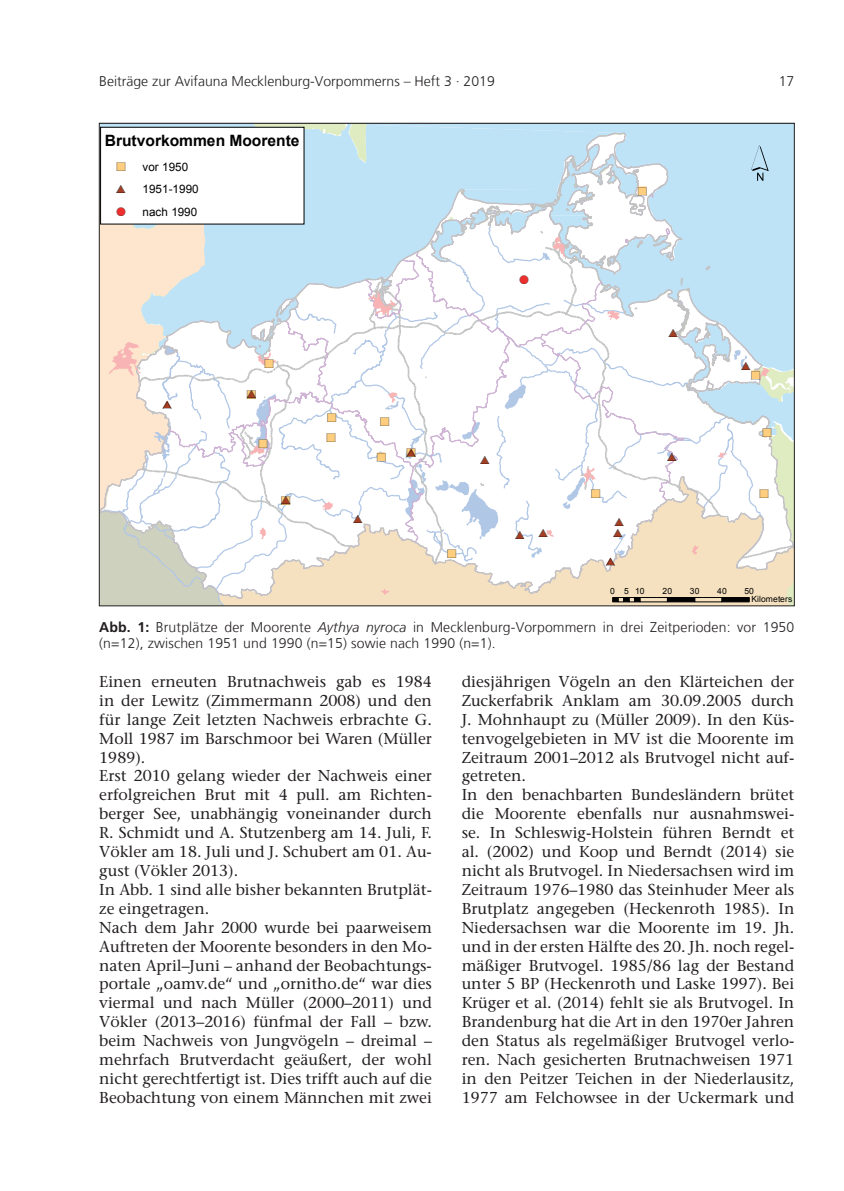
<style>
.page{position:relative;width:844px;height:1191px;background:#fff}
.page>*{position:absolute;margin:0;border:0;box-sizing:border-box;transform-origin:0 0}
.t1{font:51.27px "ESRI North";color:#000001}
.t2{font:15.75px/18.9px "Stone Serif";color:#231f20}
.t3{font:700 15.58px "Arial";color:#000001}
.t4{font:300 14px/16.1px "Frutiger";letter-spacing:.01em;color:#231f20}
.t5{font:13.47px/28.3px "ESRI Default Marker";color:#a53e22;text-align:center}
.t6{font:12.25px/19.9px "ESRI Default Marker";color:#fece7e}
.t7{font:12.25px "ESRI Default Marker";color:#ee2f2d}
.t8{font:11.72px/22.2px "Arial";color:#000001}
.t9{font:8.58px/8.4px "Arial";letter-spacing:.005em;color:#000001}
.s1{color:#000001}
.s2{font-family:"ESRI Default Marker";font-size:13.47px;color:#a53e22}
.s3{font-family:"ESRI Default Marker";font-size:13.47px}
.s4{font-weight:700}
.s5{font-style:italic}
</style>
<div class="page">
<svg style="left:101px;top:125px;width:691px;height:479px"></svg>
<div style="left:639px;top:597px;width:28px;height:5px;border:1px solid #000001"></div>
<div style="left:666px;top:597px;width:29px;height:5px;background:#000001"></div>
<div style="left:694px;top:597px;width:28px;height:5px;border:1px solid #000001"></div>
<div style="left:721px;top:597px;width:28px;height:5px;background:#000001"></div>
<p class="t4" style="left:99px;top:73px;width:397px">Beiträge zur Avifauna Mecklenburg-Vorpommerns – Heft 3 · 2019</p>
<p class="t4" style="left:778px;top:73px;width:17px">17</p>
<p class="t3" style="left:105px;top:130px;width:196px">Brutvorkommen Moorente</p>
<p class="t6" style="left:117px;top:157px;width:10px">"<span class="s1">)</span></p>
<p class="t8" style="left:116px;top:156px;width:84px;text-indent:26px">vor 1950 <span class="s2">#</span><span class="s3">*</span> 1951-1990</p>
<p class="t7" style="left:117px;top:204px;width:10px">!<span class="s1">(</span></p>
<p class="t8" style="left:143px;top:201px;width:56px">nach 1990</p>
<p class="t5" style="left:162px;top:389px;width:11px">#<span class="s1">*</span></p>
<p class="t6" style="left:265px;top:354px;width:10px">"<span class="s1">)</span></p>
<p class="t6" style="left:247px;top:384px;width:10px">"<span class="s1">)</span></p>
<p class="t5" style="left:246px;top:379px;width:11px">#<span class="s1">*</span></p>
<p class="t6" style="left:259px;top:433px;width:10px">"<span class="s1">)</span></p>
<p class="t6" style="left:281px;top:490px;width:10px">"<span class="s1">)</span></p>
<p class="t5" style="left:281px;top:485px;width:11px">#<span class="s1">*</span></p>
<p class="t6" style="left:327px;top:408px;width:11px">"<span class="s1">) </span>"<span class="s1">)</span></p>
<p class="t6" style="left:380px;top:412px;width:10px">"<span class="s1">)</span></p>
<p class="t6" style="left:377px;top:447px;width:10px">"<span class="s1">)</span></p>
<p class="t6" style="left:406px;top:442px;width:10px">"<span class="s1">)</span></p>
<p class="t5" style="left:406px;top:437px;width:11px">#<span class="s1">*</span></p>
<p class="t5" style="left:353px;top:504px;width:11px">#<span class="s1">*</span></p>
<p class="t7" style="left:519px;top:273px;width:10px">!<span class="s1">(</span></p>
<p class="t5" style="left:480px;top:445px;width:11px">#<span class="s1">*</span></p>
<p class="t6" style="left:447px;top:544px;width:10px">"<span class="s1">)</span></p>
<p class="t5" style="left:515px;top:520px;width:11px">#<span class="s1">*</span></p>
<p class="t5" style="left:538px;top:518px;width:11px">#<span class="s1">*</span></p>
<p class="t6" style="left:638px;top:181px;width:10px">"<span class="s1">)</span></p>
<p class="t5" style="left:668px;top:318px;width:11px">#<span class="s1">*</span></p>
<p class="t6" style="left:591px;top:484px;width:10px">"<span class="s1">)</span></p>
<p class="t5" style="left:614px;top:507px;width:11px">#<span class="s1">*</span></p>
<p class="t5" style="left:605px;top:518px;width:18px">#<span class="s1">* </span>#<span class="s1">*</span></p>
<p class="t5" style="left:667px;top:442px;width:11px">#<span class="s1">*</span></p>
<h1 class="t1" style="left:750px;top:133px;width:19px">´</h1>
<p class="t5" style="left:741px;top:351px;width:11px">#<span class="s1">*</span></p>
<p class="t6" style="left:751px;top:365px;width:10px">"<span class="s1">)</span></p>
<p class="t6" style="left:762px;top:423px;width:10px">"<span class="s1">)</span></p>
<p class="t6" style="left:759px;top:484px;width:10px">"<span class="s1">)</span></p>
<p class="t9" style="left:610px;top:586px;width:36px">0 510</p>
<p class="t9" style="left:662px;top:586px;width:11px">20</p>
<p class="t9" style="left:689px;top:586px;width:11px">30</p>
<p class="t9" style="left:717px;top:586px;width:11px">40</p>
<p class="t9" style="left:751px;top:586px;width:42px;text-indent:-7px">50<br>Kilometers</p>
<p class="t4" style="left:99px;top:619px;width:696px"><span class="s4">Abb. 1:</span> Brutplätze der Moorente <span class="s5">Aythya nyroca</span> in Mecklenburg-Vorpommern in drei Zeitperioden: vor 1950 (n=12), zwischen 1951 und 1990 (n=15) sowie nach 1990 (n=1).</p>
<p class="t2" style="left:99px;top:672px;width:334px">Einen erneuten Brutnachweis gab es 1984 in der Lewitz (Zimmermann 2008) und den für lange Zeit letzten Nachweis erbrachte G.<br>Moll 1987 im Barschmoor bei Waren (Müller 1989).<br>Erst 2010 gelang wieder der Nachweis einer erfolgreichen Brut mit 4 pull. am Richten&shy;berger See, unabhängig voneinander durch R. Schmidt und A. Stutzenberg am 14. Juli, F.<br>Vökler am 18. Juli und J. Schubert am 01. Au&shy;gust (Vökler 2013).<br>In Abb. 1 sind alle bisher bekannten Brutplät&shy;ze eingetragen.<br>Nach dem Jahr 2000 wurde bei paarweisem Auftreten der Moorente besonders in den Mo&shy;naten April–Juni – anhand der Beobachtungs&shy;portale „oamv.de“ und „ornitho.de“ war dies viermal und nach Müller (2000–2011) und Vökler (2013–2016) fünfmal der Fall – bzw. beim Nachweis von Jungvögeln – dreimal – mehrfach Brutverdacht geäußert, der wohl nicht gerechtfertigt ist. Dies trifft auch auf die Beobachtung von einem Männchen mit zwei</p>
<p class="t2" style="left:461px;top:672px;width:334px">diesjährigen Vögeln an den Klärteichen der Zuckerfabrik Anklam am 30.09.2005 durch J. Mohnhaupt zu (Müller 2009). In den Küs&shy;tenvogelgebieten in MV ist die Moorente im Zeitraum 2001–2012 als Brutvogel nicht auf&shy;getreten.<br>In den benachbarten Bundesländern brütet die Moorente ebenfalls nur ausnahmswei&shy;se. In Schleswig-Holstein führen Berndt et al. (2002) und Koop und Berndt (2014) sie nicht als Brutvogel. In Niedersachsen wird im Zeitraum 1976–1980 das Steinhuder Meer als Brutplatz angegeben (Heckenroth 1985). In Niedersachsen war die Moorente im 19. Jh. und in der ersten Hälfte des 20. Jh. noch regel&shy;mäßiger Brutvogel. 1985/86 lag der Bestand unter 5 BP (Heckenroth und Laske 1997). Bei Krüger et al. (2014) fehlt sie als Brutvogel. In Brandenburg hat die Art in den 1970er Jahren den Status als regelmäßiger Brutvogel verlo&shy;ren. Nach gesicherten Brutnachweisen 1971 in den Peitzer Teichen in der Niederlausitz, 1977 am Felchowsee in der Uckermark und</p>
</div>
